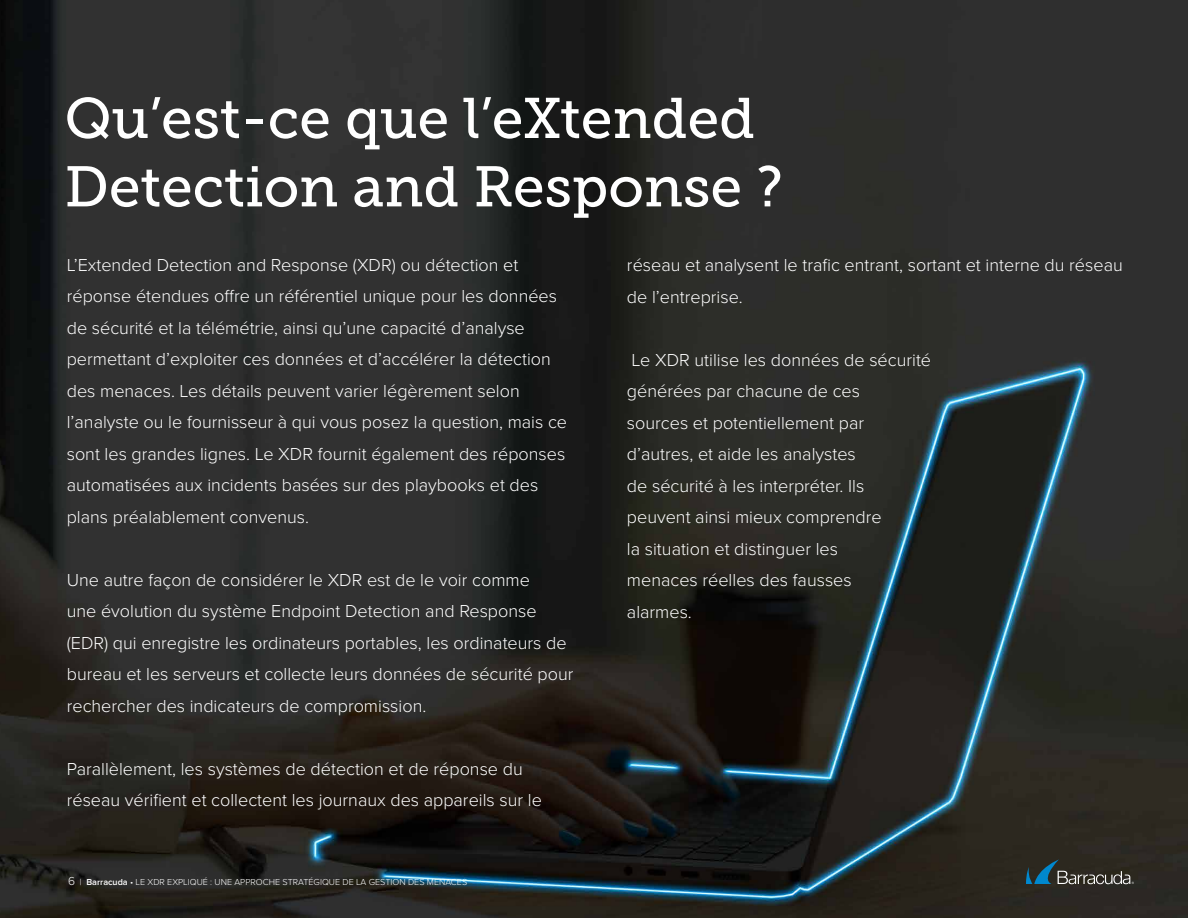
<style>
.page{position:relative;width:1188px;height:918px;background:#fff}
.page>*{position:absolute;margin:0;border:0;box-sizing:border-box;transform-origin:0 0}
.t1{font:57px/68.4px "Museo Slab 500";color:#fff}
.t2{font:300 18px/31.5px "Proxima Nova";color:#fff}
.t3{font:300 9px "Proxima Nova";color:#fff}
.s1{font-size:12px}
.s2{font-weight:600}
</style>
<div class="page">
<img style="left:0;top:0;width:1188px;height:918px">
<svg style="left:1026px;top:860px;width:108px;height:24px;background:#3c4645"></svg>
<h1 class="t1" style="left:64px;top:85px;width:720px">Qu’est-ce que l’eXtended<br>Detection and Response ?</h1>
<p class="t2" style="left:67px;top:249px;width:502px">L’Extended Detection and Response (XDR) ou détection et réponse étendues offre un référentiel unique pour les données de sécurité et la télémétrie, ainsi qu’une capacité d’analyse permettant d’exploiter ces données et d’accélérer la détection des menaces. Les détails peuvent varier légèrement selon l’analyste ou le fournisseur à qui vous posez la question, mais ce sont les grandes lignes. Le XDR fournit également des réponses automatisées aux incidents basées sur des playbooks et des plans préalablement convenus.</p>
<p class="t2" style="left:67px;top:564px;width:508px">Une autre façon de considérer le XDR est de le voir comme<br>une évolution du système Endpoint Detection and Response (EDR) qui enregistre les ordinateurs portables, les ordinateurs de bureau et les serveurs et collecte leurs données de sécurité pour rechercher des indicateurs de compromission.</p>
<p class="t2" style="left:67px;top:753px;width:477px">Parallèlement, les systèmes de détection et de réponse du réseau vérifient et collectent les journaux des appareils sur le</p>
<p class="t3" style="left:68px;top:877px;width:401px"><span class="s1">6</span> | <span class="s2">Barracuda</span> • LE XDR EXPLIQUÉ : UNE APPROCHE STRATÉGIQUE DE LA GESTION DES MENACES</p>
<p class="t2" style="left:627px;top:250px;width:497px">réseau et analysent le trafic entrant, sortant et interne du réseau de l’entreprise.</p>
<p class="t2" style="left:627px;top:344px;width:306px">Le XDR utilise les données de sécurité générées par chacune de ces<br>sources et potentiellement par d’autres, et aide les analystes<br>de sécurité à les interpréter. Ils peuvent ainsi mieux comprendre<br>la situation et distinguer les<br>menaces réelles des fausses<br>alarmes.</p>
</div>
